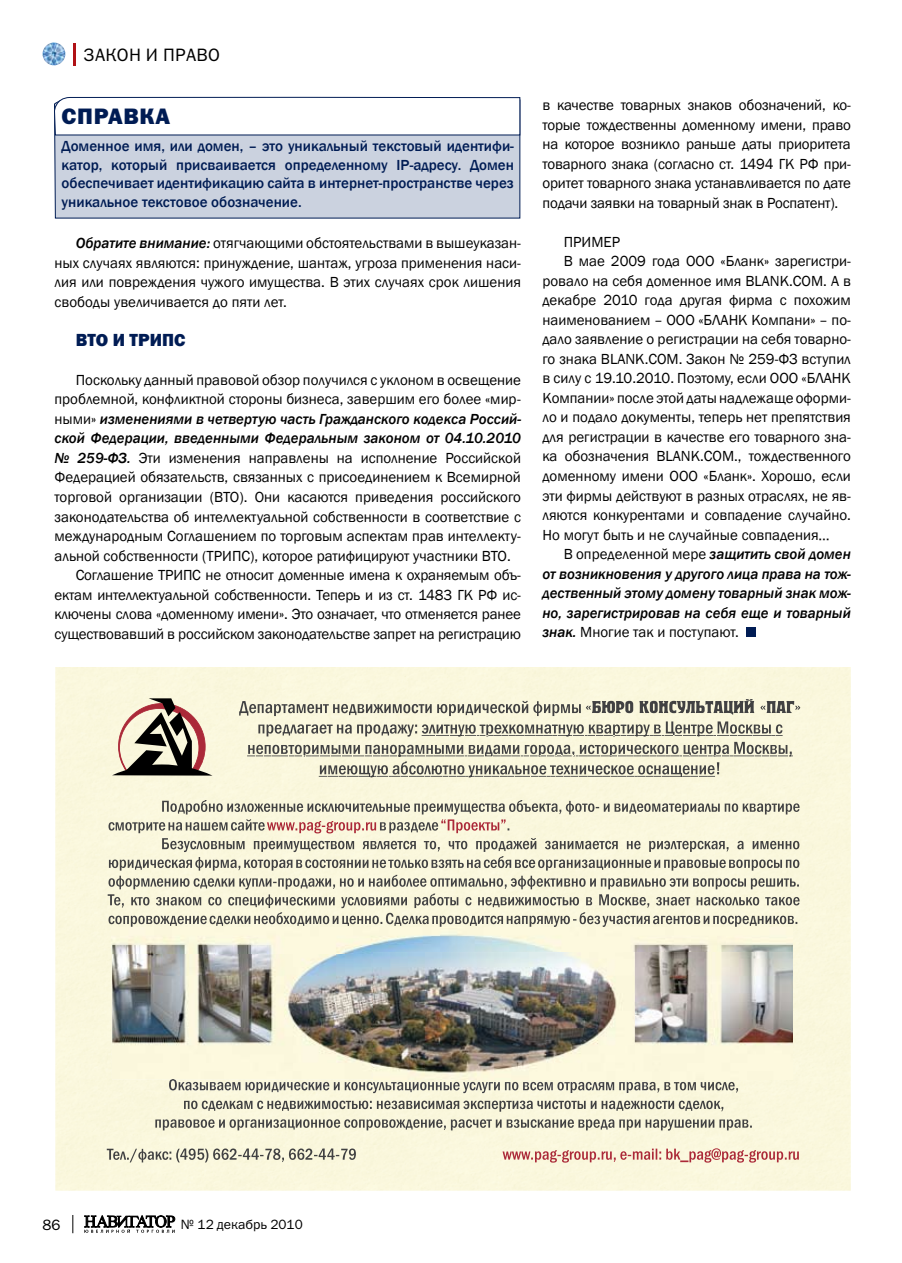
<style>
.page{position:relative;width:902px;height:1263px;background:#fff}
.page>*{position:absolute;margin:0;border:0;box-sizing:border-box;transform-origin:0 0}
.t1{font:22.5px "Franklin Gothic Heavy C";letter-spacing:.03em;color:#001c54}
.t2{font:18px "Franklin Gothic Book C";letter-spacing:.02em;color:#000}
.t3{font:800 18px "Franklin Gothic";color:#001c54}
.t4{font:15px/19.5px "Franklin Gothic";color:#000;text-align:justify}
.t5{font:italic 500 15px "Franklin Gothic";color:#000}
.t6{font:500 15px/18.5px "Franklin Gothic";color:#001c54;text-align:justify}
.t7{font:15px "Franklin Gothic Book C";color:#000}
.t8{font:13.5px "Franklin Gothic Book C";color:#000}
.s1{font-weight:500;font-style:italic}
.s2{font-weight:400;font-style:normal}
</style>
<div class="page">
<img style="left:43px;top:43px;width:22px;height:22px;border-radius:11px">
<hr style="left:73px;top:43px;width:3px;height:23px;background:#b01116">
<svg style="left:84px;top:1215px;width:91px;height:18px"></svg>
<svg style="left:72px;top:1215px;width:1px;height:18px"></svg>
<div style="left:746px;top:628px;width:9px;height:9px;background:#001c54"></div>
<div style="left:54px;top:136px;width:466px;height:83px;background:#cbd2df"></div>
<svg style="left:54px;top:97px;width:466px;height:39px"></svg>
<div style="left:55px;top:667px;width:795px;height:524px;background:#faf7dd"></div>
<svg style="left:112px;top:698px;width:100px;height:78px;background:#a39386"></svg>
<svg style="left:239px;top:699px;width:561px;height:78px;background:#cdcbb7"></svg>
<svg style="left:108px;top:800px;width:691px;height:127px;background:#d7d3be"></svg>
<svg style="left:107px;top:1148px;width:249px;height:14px;background:#c6c4b2"></svg>
<svg style="left:502px;top:1148px;width:296px;height:14px;background:#e3bcae"></svg>
<img style="left:112px;top:928px;width:680px;height:151px">
<svg style="left:155px;top:1079px;width:596px;height:51px;background:#d1cfbb"></svg>
<p class="t2" style="left:84px;top:45px;width:138px">ЗАКОН И ПРАВО</p>
<h1 class="t1" style="left:62px;top:104px;width:110px">СПРАВКА</h1>
<p class="t6" style="left:62px;top:137px;width:454px">Доменное имя, или домен, – это уникальный текстовый идентифи&shy;катор, который присваивается определенному IP-адресу. Домен обеспечивает идентификацию сайта в интернет-пространстве через уникальное текстовое обозначение.</p>
<p class="t4" style="left:54px;top:234px;width:468px;text-indent:21px"><span class="s1">Обратите внимание:</span> отягчающими обстоятельствами в вышеуказан&shy;ных случаях являются: принуждение, шантаж, угроза применения наси&shy;лия или повреждения чужого имущества. В этих случаях срок лишения свободы увеличивается до пяти лет.</p>
<p class="t3" style="left:76px;top:328px;width:12px">ВТО</p>
<p class="t3" style="left:113px;top:328px;width:73px">и ТРИПС</p>
<p class="t4" style="left:76px;top:371px;width:446px">Поскольку данный правовой обзор получился с уклоном в освещение</p>
<p class="t4" style="left:54px;top:390px;width:468px">проблемной, конфликтной стороны бизнеса, завершим его более «мир-</p>
<p class="t5" style="left:54px;top:410px;width:468px"><span class="s2">ными»</span> изменениями в четвертую часть Гражданского кодекса Россий-</p>
<p class="t5" style="left:54px;top:429px;width:468px">ской Федерации, введенными Федеральным законом от 04.10.2010</p>
<p class="t4" style="left:54px;top:449px;width:468px"><span class="s1">№ 259-ФЗ.</span> Эти изменения направлены на исполнение Российской</p>
<p class="t4" style="left:54px;top:468px;width:468px">Федерацией обязательств, связанных с присоединением к Всемирной</p>
<p class="t4" style="left:54px;top:488px;width:468px">торговой организации (ВТО). Они касаются приведения российского</p>
<p class="t4" style="left:54px;top:507px;width:468px">законодательства об интеллектуальной собственности в соответствие с</p>
<p class="t4" style="left:54px;top:527px;width:468px">международным Соглашением по торговым аспектам прав интеллекту-</p>
<p class="t4" style="left:54px;top:546px;width:457px">альной собственности (ТРИПС), которое ратифицируют участники ВТО.</p>
<p class="t4" style="left:76px;top:566px;width:446px">Соглашение ТРИПС не относит доменные имена к охраняемым объ-</p>
<p class="t4" style="left:54px;top:585px;width:468px">ектам интеллектуальной собственности. Теперь и из ст. 1483 ГК РФ ис-</p>
<p class="t4" style="left:54px;top:605px;width:468px">ключены слова «доменному имени». Это означает, что отменяется ранее</p>
<p class="t4" style="left:54px;top:624px;width:468px">существовавший в российском законодательстве запрет на регистрацию</p>
<p class="t4" style="left:542px;top:96px;width:310px">в качестве товарных знаков обозначений, ко&shy;торые тождественны доменному имени, право на которое возникло раньше даты приоритета товарного знака (согласно ст. 1494 ГК РФ при&shy;оритет товарного знака устанавливается по дате подачи заявки на товарный знак в Роспатент).</p>
<p class="t4" style="left:563px;top:233px;width:38px">ПРИМЕР</p>
<p class="t4" style="left:563px;top:252px;width:289px">В мае 2009 года ООО «Бланк» зарегистри-</p>
<p class="t4" style="left:542px;top:272px;width:310px">ровало на себя доменное имя BLANK.COM. А в</p>
<p class="t4" style="left:542px;top:291px;width:310px">декабре 2010 года другая фирма с похожим</p>
<p class="t4" style="left:542px;top:311px;width:310px">наименованием – ООО «БЛАНК Компани» – по-</p>
<p class="t4" style="left:542px;top:330px;width:310px">дало заявление о регистрации на себя товарно-</p>
<p class="t4" style="left:542px;top:350px;width:310px">го знака BLANK.COM. Закон № 259-ФЗ вступил</p>
<p class="t4" style="left:542px;top:369px;width:310px">в силу с 19.10.2010. Поэтому, если ООО «БЛАНК</p>
<p class="t4" style="left:542px;top:389px;width:310px">Компании» после этой даты надлежаще оформи-</p>
<p class="t4" style="left:542px;top:408px;width:310px">ло и подало документы, теперь нет препятствия</p>
<p class="t4" style="left:542px;top:428px;width:310px">для регистрации в качестве его товарного зна-</p>
<p class="t4" style="left:542px;top:447px;width:310px">ка обозначения BLANK.COM., тождественного</p>
<p class="t4" style="left:542px;top:467px;width:310px">доменному имени ООО «Бланк». Хорошо, если</p>
<p class="t4" style="left:542px;top:486px;width:310px">эти фирмы действуют в разных отраслях, не яв-</p>
<p class="t4" style="left:542px;top:506px;width:310px">ляются конкурентами и совпадение случайно.</p>
<p class="t4" style="left:542px;top:525px;width:289px">Но могут быть и не случайные совпадения…</p>
<p class="t4" style="left:563px;top:545px;width:288px">В определенной мере <span class="s1">защитить свой домен</span></p>
<p class="t5" style="left:542px;top:564px;width:310px">от возникновения у другого лица права на тож-</p>
<p class="t5" style="left:542px;top:584px;width:310px">дественный этому домену товарный знак мож-</p>
<p class="t5" style="left:542px;top:603px;width:310px">но, зарегистрировав на себя еще и товарный</p>
<p class="t4" style="left:542px;top:623px;width:198px"><span class="s1">знак.</span> М ногие так и поступают.</p>
<p class="t7" style="left:43px;top:1216px;width:20px">86</p>
<p class="t8" style="left:181px;top:1217px;width:123px">№ 12 декабрь 2010</p>
</div>
